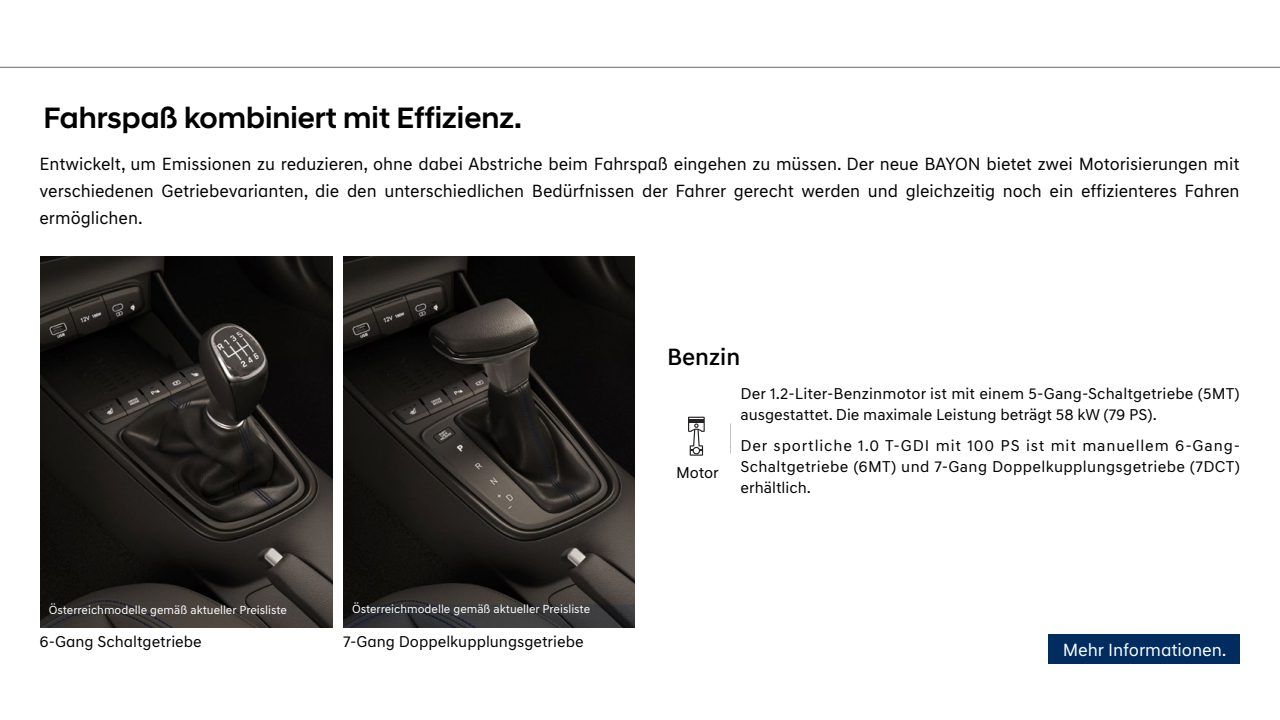
<style>
.page{position:relative;width:1280px;height:720px;background:#fff}
.page>*{position:absolute;margin:0;border:0;box-sizing:border-box;transform-origin:0 0}
.t1{font:500 30px "Hyundai Sans Head";color:#000}
.t2{font:500 24px "Hyundai Sans Text";color:#000}
.t3{font:18px/27px "Hyundai Sans Text";color:#000;text-align:justify}
.t4{font:18px "Hyundai Sans Text";letter-spacing:-.005em;color:#fff}
.t5{font:16px/21px "Hyundai Sans Text";color:#000}
.t6{font:12px "Hyundai Sans Text";color:#fff}
</style>
<div class="page">
<img style="left:40px;top:257px;width:292px;height:370px">
<img style="left:343px;top:257px;width:292px;height:370px">
<div style="left:1048px;top:634px;width:192px;height:30px;background:#002c5f"></div>
<svg style="left:688px;top:417px;width:17px;height:39px"></svg>
<hr style="left:0;top:67px;width:1280px;height:1px;background:#676767">
<h1 class="t1" style="left:43px;top:100px;width:480px">Fahrspaß kombiniert mit Effizienz.</h1>
<p class="t3" style="left:40px;top:150px;width:1202px">Entwickelt, um Emissionen zu reduzieren, ohne dabei Abstriche beim Fahrspaß eingehen zu müssen. Der neue BAYON bietet zwei Motorisierungen mit verschiedenen Getriebevarianten, die den unterschiedlichen Bedürfnissen der Fahrer gerecht werden und gleichzeitig noch ein effizienteres Fahren ermöglichen.</p>
<h2 class="t2" style="left:667px;top:342px;width:75px">Benzin</h2>
<p class="t6" style="left:49px;top:602px;width:240px">Österreichmodelle gemäß aktueller Preisliste</p>
<p class="t6" style="left:352px;top:601px;width:240px">Österreichmodelle gemäß aktueller Preisliste</p>
<p class="t5" style="left:40px;top:631px;width:164px">6-Gang Schaltgetriebe</p>
<p class="t5" style="left:343px;top:631px;width:242px">7-Gang Doppelkupplungsgetriebe</p>
<p class="t5" style="left:676px;top:462px;width:44px">Motor</p>
<p class="t5" style="left:740px;top:383px;width:501px">Der 1.2-Liter-Benzinmotor ist mit einem 5-Gang-Schaltgetriebe (5MT) ausgestattet. Die maximale Leistung beträgt 58 kW (79 PS).</p>
<p class="t5" style="left:740px;top:435px;width:501px;text-align:justify">Der sportliche 1.0 T-GDI mit 100 PS ist mit manuellem 6-Gang-Schaltgetriebe (6MT) und 7-Gang Doppelkupplungsgetriebe (7DCT) erhältlich.</p>
<p class="t4" style="left:1063px;top:639px;width:165px">Mehr Informationen.</p>
</div>
